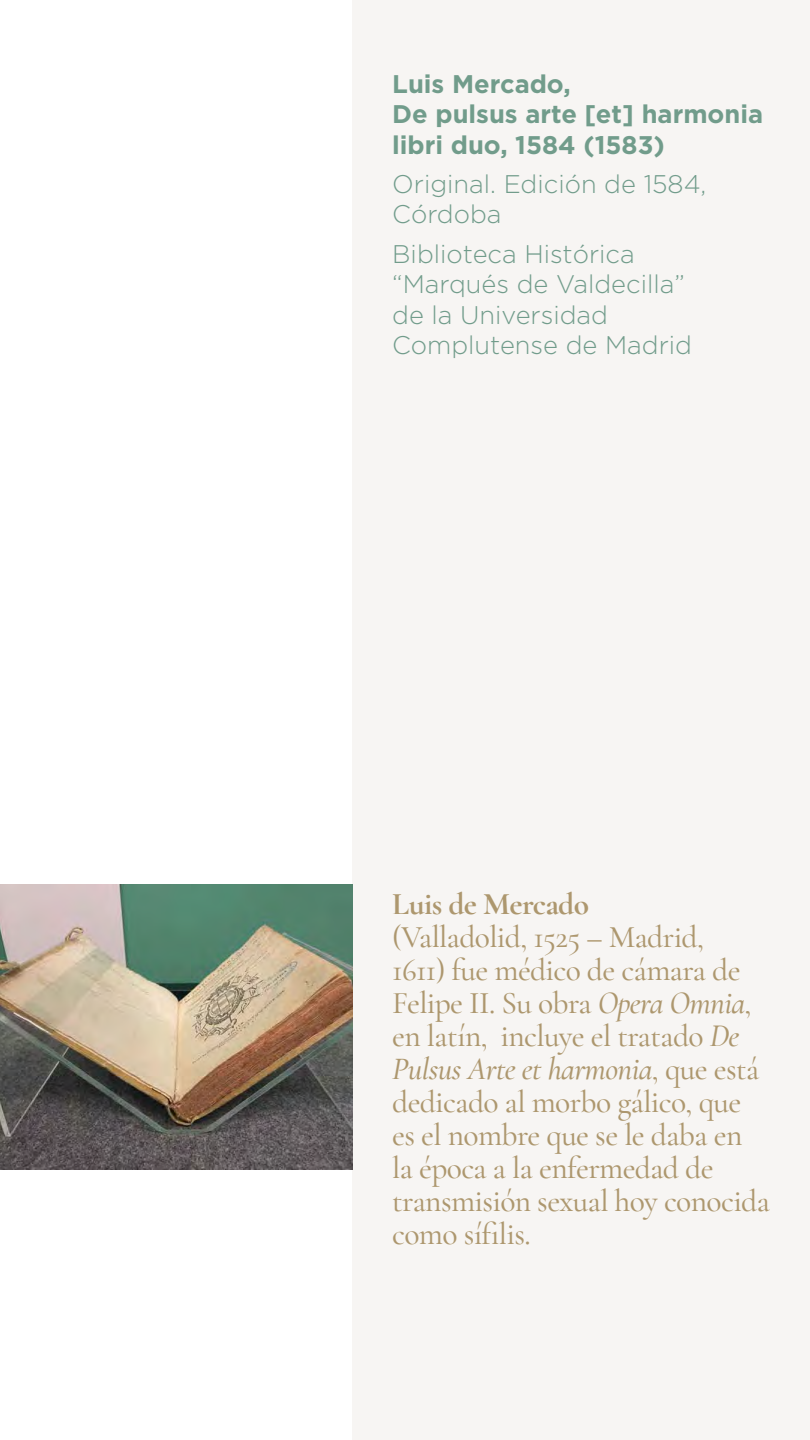
<style>
.page{position:relative;width:810px;height:1440px;background:#fff}
.page>*{position:absolute;margin:0;border:0;box-sizing:border-box;transform-origin:0 0}
.t1{font:500 31.5px/33px "Cormorant Garamond";letter-spacing:-.02em;color:#ad976e}
.t2{font:700 31.5px "Cormorant Garamond";letter-spacing:-.02em;color:#ad976e}
.t3{font:300 25.5px/30.6px "Gotham HTF";color:#719c8b}
.t4{font:700 25.5px/30.6px "Gotham HTF";color:#719c8b}
.s1{font-style:italic}
</style>
<div class="page">
<div style="left:353px;top:0;width:457px;height:1440px;background:#f7f5f3"></div>
<img style="left:0;top:885px;width:353px;height:285px">
<p class="t4" style="left:392px;top:68px;width:372px">Luis Mercado,<br>De pulsus arte [et] harmonia libri duo, 1584 (1583)</p>
<p class="t3" style="left:392px;top:168px;width:316px">Original. Edición de 1584,<br>Córdoba</p>
<p class="t3" style="left:392px;top:238px;width:301px">Biblioteca Histórica “Marqués de Valdecilla” de la Universidad<br>Complutense de Madrid</p>
<p class="t2" style="left:392px;top:884px;width:198px">Luis de Mercado</p>
<p class="t1" style="left:392px;top:920px;width:379px">(Valladolid, 1525 – Madrid,<br>1611) fue médico de cámara de<br>Felipe II. Su obra <span class="s1">Opera Omnia</span>, en latín, incluye el tratado <span class="s1">De<br>Pulsus Arte et harmonia</span>, que está dedicado al morbo gálico, que es el nombre que se le daba en la época a la enfermedad de transmisión sexual hoy conocida como sífilis.</p>
</div>
